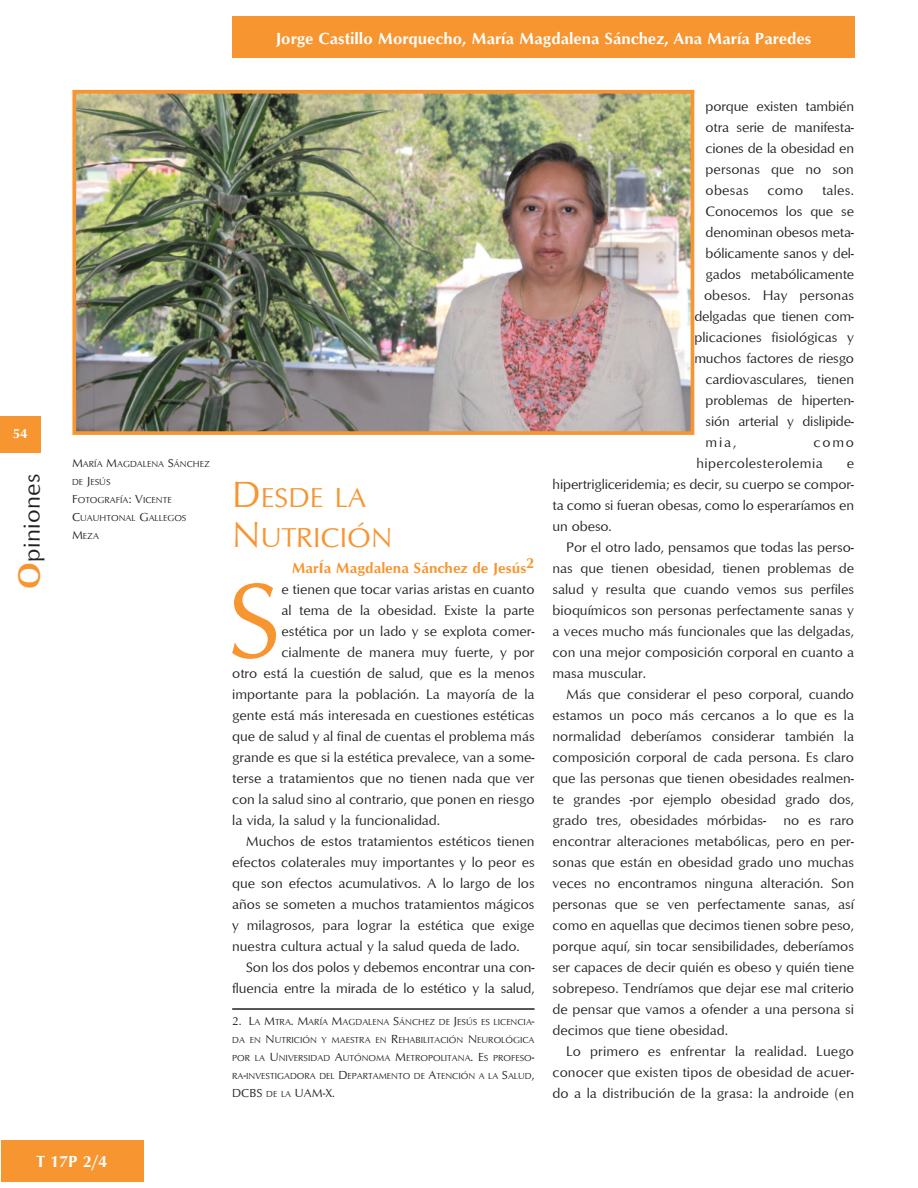
<style>
.page{position:relative;width:918px;height:1188px;background:#fff}
.page>*{position:absolute;margin:0;border:0;box-sizing:border-box;transform-origin:0 0}
.cuerpoCapitular{font:108.3px "Optimum";color:#f79530}
.cabeza_subtitulo{font:28.2px/40.5px "Optimum";color:#f79530}
.t1{font:24px "Optimum";letter-spacing:.01em;color:#231f20}
.t2{font:700 16.5px "Optimum";color:#fff}
.autor{font:700 15px "Optimum";color:#f79530}
.cuerpo_de_texto{font:14.25px/21px "Optimum";letter-spacing:-.005em;color:#231f20;text-align:justify}
.cuerpoCapitular-2{font:14.25px "Optimum";color:#231f20}
.cuerpo_de_texto-2{font:14.25px/21px "Optimum";letter-spacing:.03em;color:#231f20}
.t3{font:700 13.5px "Optimum";color:#fff}
.pie{font:12px "Optimum";color:#231f20}
.pie-2{font:9px/18px "Optimum";color:#231f20;text-align:justify}
.pies_de_foto{font:9px/18px "Optimum";color:#231f20}
.s1{font-size:12px}
.s2{font-weight:700;font-size:31.5px;color:#f79530}
.s3{font-size:37.5px}
.s4{font-size:9px}
</style>
<div class="page">
<div style="left:0;top:417px;width:41px;height:36px;background:#f79530"></div>
<div style="left:232px;top:16px;width:623px;height:42px;background:#f79530"></div>
<div style="left:1px;top:1140px;width:142px;height:42px;background:#f79530"></div>
<img style="left:77px;top:95px;width:612px;height:335px">
<div style="left:72px;top:90px;width:622px;height:345px;border:4px solid #f79530"></div>
<hr style="left:232px;top:1008px;width:303px;height:2px;background:#231f20">
<p class="t2" style="left:276px;top:28px;width:537px">Jorge Castillo Morquecho, María Magdalena Sánchez, Ana María Paredes</p>
<p class="t3" style="left:13px;top:426px;width:16px">54</p>
<p class="pies_de_foto" style="left:72px;top:455px;width:139px"><span class="s1">M</span>ARÍA <span class="s1">M</span>AGDALENA <span class="s1">S</span>ÁNCHEZ<br>DE <span class="s1">J</span>ESÚS</p>
<p class="pies_de_foto" style="left:72px;top:491px;width:116px"><span class="s1">F</span>OTOGRAFÍA<span class="s1">: V</span>ICENTE<br><span class="s1">C</span>UAUHTONAL <span class="s1">G</span>ALLEGOS<br><span class="s1">M</span>EZA</p>
<h3 class="t1" style="left:17px;top:589px;width:116px;rotate:-90deg"><span class="s2">O</span>piniones</h3>
<p class="cabeza_subtitulo" style="left:232px;top:476px;width:162px"><span class="s3">D</span>ESDE LA<br><span class="s3">N</span> UTRICIÓN</p>
<p class="autor" style="left:292px;top:559px;width:244px">MarÍa Magdalena Sánchez de Jesús2</p>
<p class="cuerpoCapitular" style="left:227px;top:554px;width:56px">S</p>
<p class="cuerpoCapitular-2" style="left:282px;top:580px;width:255px">e tienen que tocar varias aristas en cuanto</p>
<p class="cuerpoCapitular-2" style="left:282px;top:601px;width:255px">al tema de la obesidad. Existe la parte</p>
<p class="cuerpoCapitular-2" style="left:282px;top:622px;width:255px">estética por un lado y se explota comer-</p>
<p class="cuerpoCapitular-2" style="left:282px;top:643px;width:255px">cialmente de manera muy fuerte, y por</p>
<p class="cuerpoCapitular-2" style="left:232px;top:664px;width:304px">otro está la cuestión de salud, que es la menos</p>
<p class="cuerpoCapitular-2" style="left:232px;top:685px;width:304px">importante para la población. La mayoría de la</p>
<p class="cuerpoCapitular-2" style="left:232px;top:706px;width:304px">gente está más interesada en cuestiones estéticas</p>
<p class="cuerpoCapitular-2" style="left:232px;top:727px;width:304px">que de salud y al final de cuentas el problema más</p>
<p class="cuerpoCapitular-2" style="left:232px;top:748px;width:304px">grande es que si la estética prevalece, van a some-</p>
<p class="cuerpoCapitular-2" style="left:232px;top:769px;width:304px">terse a tratamientos que no tienen nada que ver</p>
<p class="cuerpoCapitular-2" style="left:232px;top:790px;width:304px">con la salud sino al contrario, que ponen en riesgo</p>
<p class="cuerpoCapitular-2" style="left:232px;top:811px;width:209px">la vida, la salud y la funcionalidad.</p>
<p class="cuerpo_de_texto" style="left:232px;top:830px;width:304px;text-indent:14px">Muchos de estos tratamientos estéticos tienen efectos colaterales muy importantes y lo peor es que son efectos acumulativos. A lo largo de los años se someten a muchos tratamientos mágicos y milagrosos, para lograr la estética que exige nuestra cultura actual y la salud queda de lado.</p>
<p class="cuerpo_de_texto" style="left:232px;top:956px;width:304px;text-align:right">Son los dos polos y debemos encontrar una con&shy;fluencia entre la mirada de lo estético y la salud,</p>
<p class="pie-2" style="left:232px;top:1012px;width:304px"><span class="s1">2. L</span>A <span class="s1">M</span>TRA<span class="s1">. M</span>ARÍA <span class="s1">M</span>AGDALENA <span class="s1">S</span>ÁNCHEZ DE <span class="s1">J</span>ESÚS ES LICENCIA<span class="s1">-</span>DA EN <span class="s1">N</span> UTRICIÓN Y MAESTRA EN <span class="s1">R</span>EHABILITACIÓN <span class="s1">N</span> EUROLÓGICA POR LA <span class="s1">U</span> NIVERSIDAD <span class="s1">A</span>UTÓNOMA <span class="s1">M</span>ETROPOLITANA<span class="s1">. E</span>S PROFESO<span class="s1">-</span>RA<span class="s1">-</span>INVESTIGADORA DEL <span class="s1">D</span> EPARTAMENTO DE <span class="s1">A</span>TENCIÓN A LA <span class="s1">S</span>ALUD<span class="s1">,</span></p>
<p class="pie" style="left:232px;top:1085px;width:104px">DCBS <span class="s4">DE LA</span> UAM-X.</p>
<p class="cuerpo_de_texto" style="left:706px;top:95px;width:150px">porque existen también otra serie de manifesta&shy;ciones de la obesidad en personas que no son obesas</p>
<p class="cuerpo_de_texto" style="left:768px;top:179px;width:37px">como</p>
<p class="cuerpo_de_texto" style="left:822px;top:179px;width:33px">tales.</p>
<p class="cuerpo_de_texto" style="left:706px;top:200px;width:150px">Conocemos los que se</p>
<p class="cuerpo_de_texto" style="left:706px;top:221px;width:150px">denominan obesos meta-</p>
<p class="cuerpo_de_texto" style="left:706px;top:242px;width:150px">bólicamente sanos y del-</p>
<p class="cuerpo_de_texto" style="left:706px;top:263px;width:150px">gados metabólicamente</p>
<p class="cuerpo_de_texto" style="left:704px;top:284px;width:151px">obesos. Hay personas</p>
<p class="cuerpo_de_texto" style="left:694px;top:305px;width:161px">delgadas que tienen com-</p>
<p class="cuerpo_de_texto" style="left:694px;top:326px;width:161px">plicaciones fisiológicas y</p>
<p class="cuerpo_de_texto" style="left:694px;top:347px;width:161px">muchos factores de riesgo</p>
<p class="cuerpo_de_texto" style="left:706px;top:368px;width:150px">cardiovasculares, tienen</p>
<p class="cuerpo_de_texto" style="left:706px;top:389px;width:150px">problemas de hiperten-</p>
<p class="cuerpo_de_texto" style="left:706px;top:410px;width:150px">sión arterial y dislipide-</p>
<p class="cuerpo_de_texto" style="left:706px;top:431px;width:32px">mia,</p>
<p class="cuerpo_de_texto-2" style="left:697px;top:431px;width:159px;text-indent:117px">como hipercolesterolemia</p>
<p class="cuerpo_de_texto" style="left:553px;top:452px;width:303px;text-indent:294px">e hipertrigliceridemia; es decir, su cuerpo se compor&shy;ta como si fueran obesas, como lo esperaríamos en un obeso.</p>
<p class="cuerpo_de_texto" style="left:553px;top:536px;width:303px;text-indent:14px">Por el otro lado, pensamos que todas las perso&shy;nas que tienen obesidad, tienen problemas de salud y resulta que cuando vemos sus perfiles bioquímicos son personas perfectamente sanas y a veces mucho más funcionales que las delgadas, con una mejor composición corporal en cuanto a masa muscular.</p>
<p class="cuerpo_de_texto" style="left:553px;top:683px;width:303px;text-indent:14px">Más que considerar el peso corporal, cuando estamos un poco más cercanos a lo que es la normalidad deberíamos considerar también la composición corporal de cada persona. Es claro que las personas que tienen obesidades realmen&shy;te grandes -por ejemplo obesidad grado dos, grado tres, obesidades mórbidas- no es raro encontrar alteraciones metabólicas, pero en per&shy;sonas que están en obesidad grado uno muchas veces no encontramos ninguna alteración. Son personas que se ven perfectamente sanas, así como en aquellas que decimos tienen sobre peso, porque aquí, sin tocar sensibilidades, deberíamos ser capaces de decir quién es obeso y quién tiene sobrepeso. Tendríamos que dejar ese mal criterio de pensar que vamos a ofender a una persona si decimos que tiene obesidad.</p>
<p class="cuerpo_de_texto" style="left:553px;top:1040px;width:303px;text-indent:14px">Lo primero es enfrentar la realidad. Luego conocer que existen tipos de obesidad de acuer&shy;do a la distribución de la grasa: la androide (en</p>
<p class="t2" style="left:37px;top:1152px;width:72px">T 17P 2/4</p>
</div>
